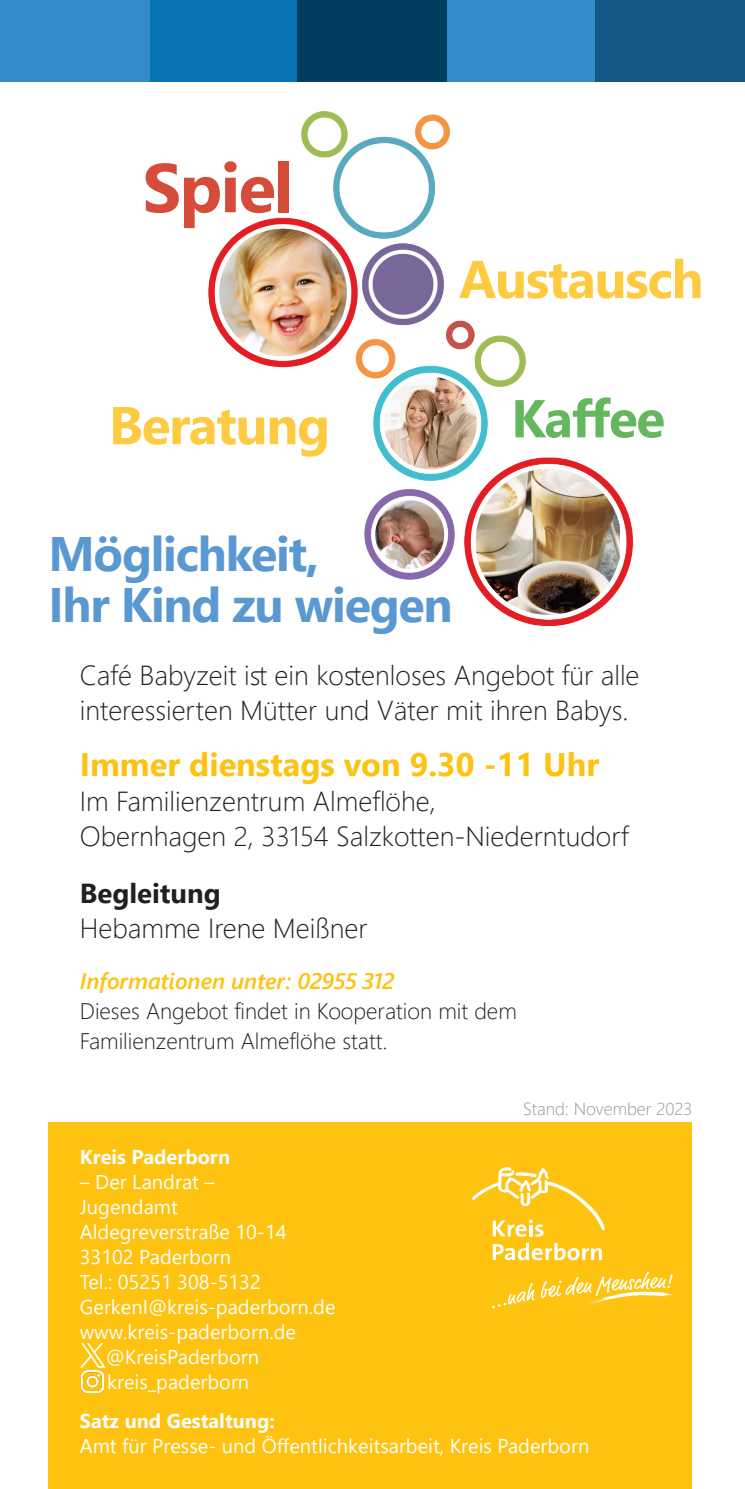
<style>
.page{position:relative;width:745px;height:1489px;background:#fff}
.page>*{position:absolute;margin:0;border:0;box-sizing:border-box;transform-origin:0 0}
.t1{font:700 69px "Segoe UI";letter-spacing:-.025em;color:#d64c3a}
.t2{font:700 53px "Segoe UI";letter-spacing:-.025em;color:#feca3f}
.t3{font:700 53px "Segoe UI";color:#65b75d}
.t4{font:700 48.5px "Segoe UI";letter-spacing:-.025em;color:#5998d1}
.t5{font:700 32.5px "Segoe UI";color:#fec210}
.t6{font:300 27.5px/35px "Segoe UI";color:#231f20}
.t7{font:700 27.5px "Segoe UI";color:#231f20}
.t8{font:300 22.5px/30px "Segoe UI";color:#231f20}
.t9{font:italic 600 22.5px "Segoe UI";color:#fec210}
.t10{font:20px/25px "Segoe UI";color:#fff}
.t11{font:700 20px "Segoe UI";color:#fff}
.Einf__Abs{font:300 17.5px "Segoe UI";color:#939598}
</style>
<div class="page">
<div style="left:48px;top:1122px;width:644px;height:366px;background:#fec210"></div>
<img style="left:208px;top:111px;width:426px;height:515px">
<div style="left:142px;top:162px;width:158px;height:54px;background:#fff"></div>
<div style="left:458px;top:259px;width:253px;height:59px;background:#fff"></div>
<div style="left:109px;top:405px;width:253px;height:59px;background:#fff"></div>
<div style="left:511px;top:398px;width:174px;height:59px;background:#fff"></div>
<div style="left:37px;top:513px;width:309px;height:40px;background:#fff"></div>
<svg style="left:208px;top:536px;width:303px;height:90px"></svg>
<svg style="left:80px;top:1343px;width:26px;height:24px"></svg>
<div style="left:149px;top:0;width:149px;height:81px;background:#0773b5"></div>
<div style="left:298px;top:0;width:148px;height:81px;background:#023c5f"></div>
<div style="left:446px;top:0;width:149px;height:81px;background:#348bcb"></div>
<div style="left:595px;top:0;width:149px;height:81px;background:#135885"></div>
<div style="left:0;top:0;width:149px;height:81px;background:#348bcb"></div>
<svg style="left:492px;top:1242px;width:109px;height:18px"></svg>
<svg style="left:492px;top:1283px;width:42px;height:25px"></svg>
<svg style="left:540px;top:1271px;width:133px;height:32px"></svg>
<svg style="left:472px;top:1167px;width:132px;height:69px"></svg>
<img style="left:82px;top:1370px;width:22px;height:22px">
<p class="t1" style="left:142px;top:123px;width:153px">Spiel</p>
<p class="t2" style="left:458px;top:229px;width:246px">Austausch</p>
<p class="t2" style="left:109px;top:375px;width:222px">Beratung</p>
<p class="t3" style="left:511px;top:368px;width:155px">Kaffee</p>
<p class="t4" style="left:48px;top:508px;width:272px">Möglichkeit,</p>
<p class="t4" style="left:48px;top:559px;width:405px">Ihr Kind zu wiegen</p>
<p class="t6" style="left:80px;top:655px;width:561px">Café Babyzeit ist ein kostenloses Angebot für alle interessierten Mütter und Väter mit ihren Babys.</p>
<p class="t5" style="left:80px;top:734px;width:520px">Immer dienstags von 9.30 -11 Uhr</p>
<p class="t6" style="left:80px;top:781px;width:357px">Im Familienzentrum Almeflöhe,</p>
<p class="t6" style="left:80px;top:816px;width:550px">Obernhagen 2, 33154 Salzkotten-Niederntudorf</p>
<p class="t7" style="left:80px;top:866px;width:143px">Begleitung</p>
<p class="t6" style="left:80px;top:907px;width:289px">Hebamme Irene Meißner</p>
<p class="t9" style="left:80px;top:959px;width:316px">Informationen unter: 02955 312</p>
<p class="t8" style="left:80px;top:993px;width:438px">Dieses Angebot findet in Kooperation mit dem<br>Familienzentrum Almeflöhe statt.</p>
<p class="Einf__Abs" style="left:523px;top:1092px;width:171px">Stand: November 2023</p>
<p class="t11" style="left:80px;top:1137px;width:152px">Kreis Paderborn</p>
<p class="t10" style="left:80px;top:1167px;width:136px">– Der Landrat –</p>
<p class="t10" style="left:80px;top:1192px;width:99px">Jugendamt</p>
<p class="t10" style="left:80px;top:1217px;width:208px">Aldegreverstraße 10-14</p>
<p class="t10" style="left:80px;top:1242px;width:153px">33102 Paderborn</p>
<p class="t10" style="left:80px;top:1267px;width:182px">Tel.: 05251 308-5132</p>
<p class="t10" style="left:80px;top:1292px;width:257px">GerkenI@kreis-paderborn.de</p>
<p class="t10" style="left:80px;top:1317px;width:217px">www.kreis-paderborn.de</p>
<p class="t10" style="left:106px;top:1342px;width:155px">@KreisPaderborn kreis_paderborn</p>
<p class="t11" style="left:80px;top:1402px;width:196px">Satz und Gestaltung:</p>
<p class="t10" style="left:80px;top:1431px;width:510px">Amt für Presse- und Öffentlichkeitsarbeit, Kreis Paderborn</p>
</div>
